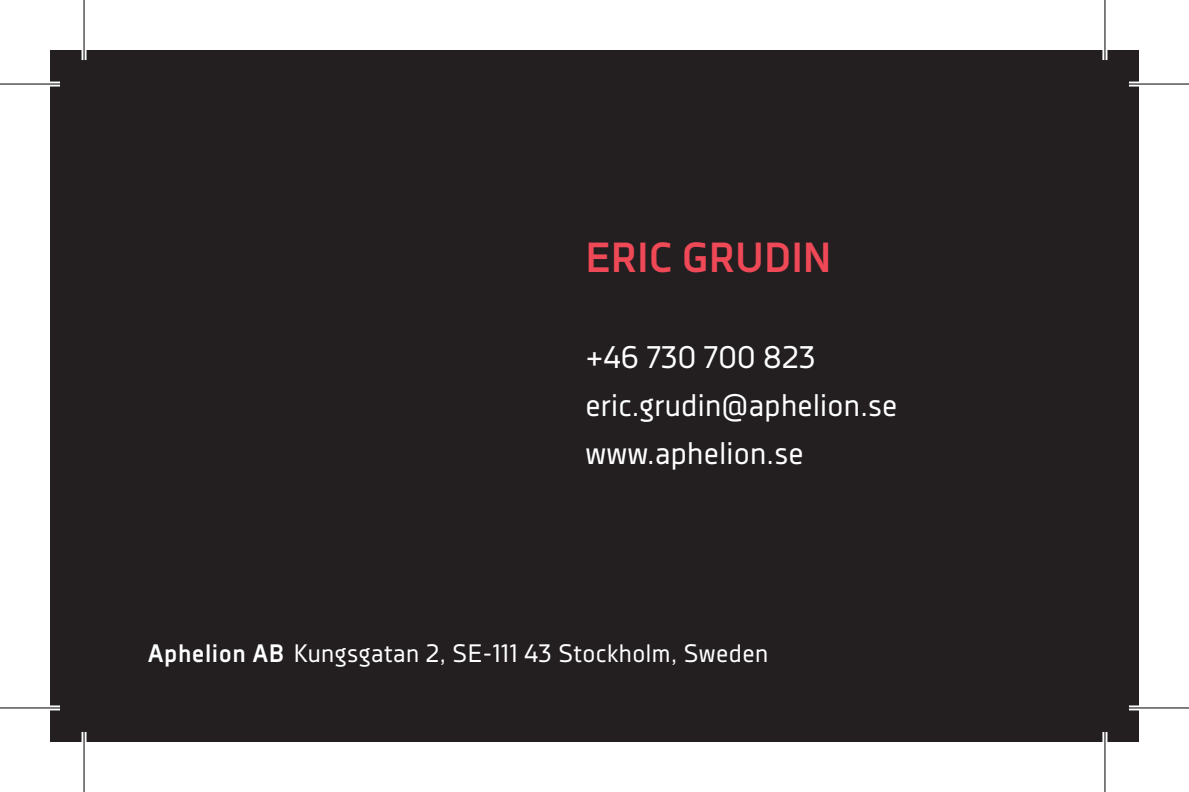
<style>
.page{position:relative;width:1189px;height:792px;background:#fff}
.page>*{position:absolute;margin:0;border:0;box-sizing:border-box;transform-origin:0 0}
.t1{font:700 42px "Decima Nova";color:#ef4856}
.t2{font:31.2px "Decima Nova";letter-spacing:.01em;color:#fff}
.t3{font:25.2px "Decima Nova";letter-spacing:.02em;color:#fff}
.s1{font-weight:700}
</style>
<div class="page">
<div style="left:50px;top:50px;width:1088px;height:692px;background:#231f20"></div>
<div style="left:0;top:82px;width:60px;height:5px;background:#fff"></div>
<div style="left:1128px;top:82px;width:60px;height:5px;background:#fff"></div>
<svg style="left:0;top:705px;width:60px;height:5px"></svg>
<svg style="left:1129px;top:705px;width:59px;height:5px"></svg>
<hr style="left:82px;top:0;width:4px;height:60px;background:#fff">
<hr style="left:82px;top:732px;width:4px;height:60px;background:#fff">
<svg style="left:1102px;top:0;width:5px;height:60px"></svg>
<svg style="left:1102px;top:732px;width:5px;height:60px"></svg>
<hr style="left:0;top:83px;width:60px;height:2px;background:#000">
<hr style="left:1128px;top:83px;width:60px;height:2px;background:#000">
<hr style="left:0;top:707px;width:60px;height:1px;background:#000">
<hr style="left:1128px;top:707px;width:60px;height:1px;background:#000">
<hr style="left:83px;top:0;width:2px;height:60px;background:#000">
<hr style="left:83px;top:732px;width:2px;height:60px;background:#000">
<hr style="left:1104px;top:0;width:1px;height:60px;background:#000">
<hr style="left:1104px;top:732px;width:1px;height:60px;background:#000">
<p class="t1" style="left:585px;top:233px;width:248px">ERIC GRUDIN</p>
<p class="t2" style="left:585px;top:339px;width:232px">+46 730 700 823</p>
<p class="t2" style="left:585px;top:387px;width:313px">eric.grudin@aphelion.se</p>
<p class="t2" style="left:585px;top:435px;width:220px">www.aphelion.se</p>
<p class="t3" style="left:148px;top:638px;width:622px"><span class="s1">Aphelion AB</span> Kungsgatan 2, SE-111 43 Stockholm, Sweden</p>
</div>
